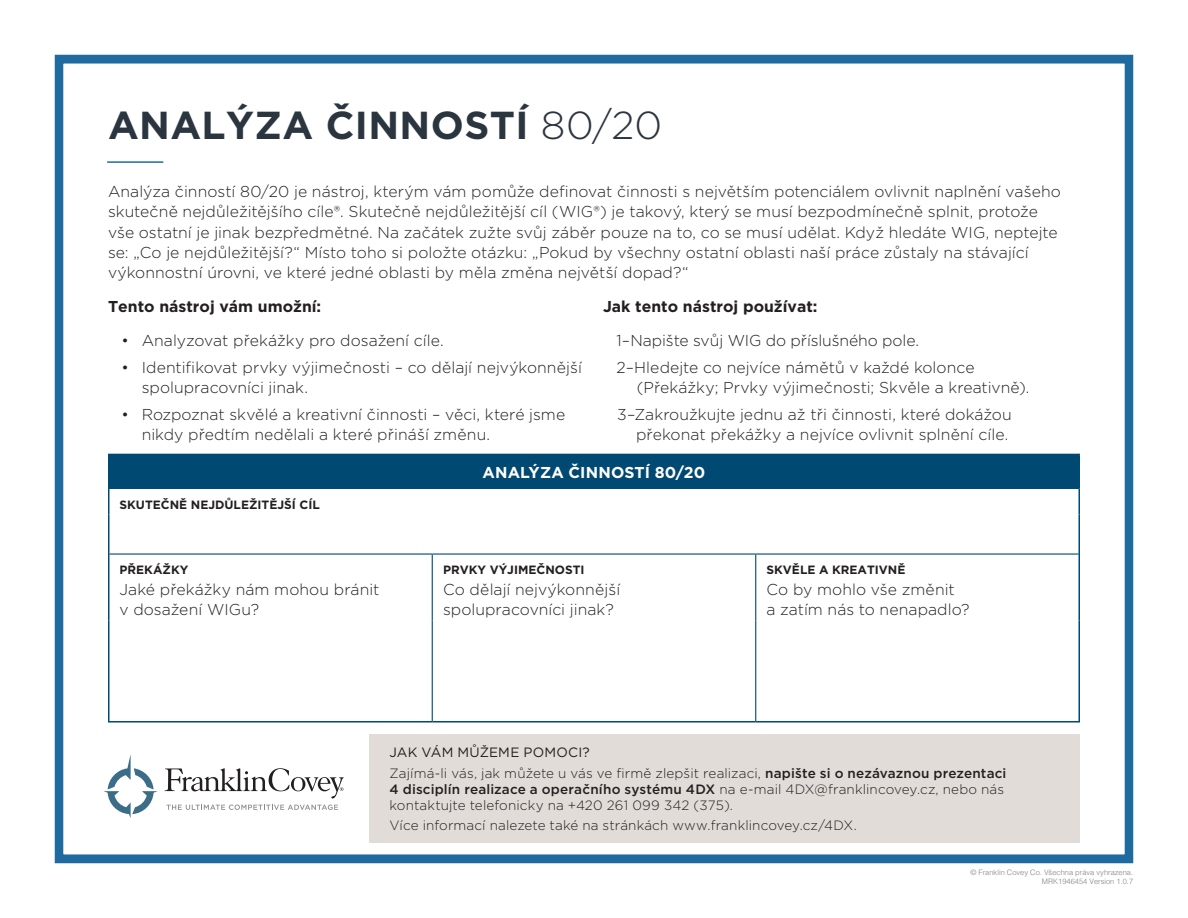
<style>
.page{position:relative;width:1188px;height:918px;background:#fff}
.page>*{position:absolute;margin:0;border:0;box-sizing:border-box;transform-origin:0 0}
.t1{font:700 39px "Gotham";letter-spacing:.01em;color:#2b353f}
.BodyParagraph{font:300 15.75px/20.2px "Gotham";letter-spacing:.005em;color:#231f20}
.Bullets_Numbers{font:300 15.75px/20.2px "Gotham";color:#231f20}
.BodyParagraph-2{font:700 15.75px "Gotham";color:#231f20}
.BodyParagraph-3{font:700 15.75px "Gotham";letter-spacing:.005em;color:#fff}
.BodyParagraph-4{font:300 13.5px/16.2px "Gotham";letter-spacing:.005em;color:#231f20}
.BodyParagraph-5{font:13.5px "Gotham";letter-spacing:.015em;color:#231f20}
.BodyParagraph-6{font:700 12px "Gotham";color:#231f20}
.Copyright{font:300 7.5px "Helvetica";color:#808285}
.s1{font-weight:300}
.s2{font-weight:500}
</style>
<div class="page">
<hr style="left:107px;top:161px;width:56px;height:2px;background:#1f6b9f">
<div style="left:109px;top:454px;width:970px;height:35px;background:#004972"></div>
<hr style="left:432px;top:555px;width:1px;height:65px;background:#004972">
<hr style="left:755px;top:555px;width:1px;height:65px;background:#004972">
<hr style="left:432px;top:620px;width:1px;height:101px;background:#004972">
<hr style="left:755px;top:620px;width:1px;height:101px;background:#004972">
<hr style="left:108px;top:454px;width:324px;height:1px;background:#004972">
<hr style="left:108px;top:455px;width:2px;height:34px;background:#004972">
<hr style="left:756px;top:454px;width:324px;height:1px;background:#004972">
<hr style="left:1078px;top:455px;width:2px;height:34px;background:#004972">
<hr style="left:108px;top:489px;width:2px;height:25px;background:#004972">
<hr style="left:1078px;top:489px;width:2px;height:25px;background:#004972">
<hr style="left:108px;top:514px;width:2px;height:40px;background:#004972">
<hr style="left:1078px;top:514px;width:2px;height:40px;background:#004972">
<hr style="left:108px;top:554px;width:2px;height:66px;background:#004972">
<hr style="left:1078px;top:554px;width:2px;height:66px;background:#004972">
<hr style="left:108px;top:620px;width:2px;height:101px;background:#004972">
<hr style="left:1078px;top:620px;width:2px;height:101px;background:#004972">
<hr style="left:108px;top:721px;width:324px;height:2px;background:#004972">
<hr style="left:432px;top:721px;width:324px;height:2px;background:#004972">
<hr style="left:756px;top:721px;width:324px;height:2px;background:#004972">
<hr style="left:110px;top:553px;width:322px;height:2px;background:#004972">
<hr style="left:432px;top:553px;width:324px;height:2px;background:#004972">
<hr style="left:756px;top:553px;width:323px;height:2px;background:#004972">
<svg style="left:166px;top:805px;width:172px;height:5px"></svg>
<svg style="left:165px;top:768px;width:179px;height:31px"></svg>
<svg style="left:104px;top:754px;width:54px;height:64px"></svg>
<div style="left:369px;top:734px;width:711px;height:109px;background:#e1dcd8"></div>
<div style="left:55px;top:55px;width:1078px;height:808px;border:9px solid #1f6b9f"></div>
<h2 class="t1" style="left:108px;top:99px;width:556px">ANALÝZA ČINNOSTÍ <span class="s1">80/20</span></h2>
<p class="BodyParagraph" style="left:108px;top:181px;width:954px">Analýza činností 80/20 je nástroj, kterým vám pomůže definovat činnosti s největším potenciálem ovlivnit naplnění vašeho skutečně nejdůležitějšího cíle®. Skutečně nejdůležitější cíl (WIG®) je takový, který se musí bezpodmínečně splnit, protože vše ostatní je jinak bezpředmětné. Na začátek zužte svůj záběr pouze na to, co se musí udělat. Když hledáte WIG, neptejte se: „Co je nejdůležitější?“ Místo toho si položte otázku: „Pokud by všechny ostatní oblasti naší práce zůstaly na stávající výkonnostní úrovni, ve které jedné oblasti by měla změna největší dopad?“</p>
<p class="BodyParagraph-2" style="left:108px;top:296px;width:215px">Tento nástroj vám umožní:</p>
<p class="BodyParagraph" style="left:122px;top:329px;width:324px">• Analyzovat překážky pro dosažení cíle.</p>
<p class="BodyParagraph" style="left:142px;top:356px;width:442px;text-indent:-20px">• Identifikovat prvky výjimečnosti – co dělají nejvýkonnější spolupracovníci jinak.</p>
<p class="BodyParagraph" style="left:142px;top:404px;width:425px;text-indent:-20px">• Rozpoznat skvělé a kreativní činnosti – věci, které jsme nikdy předtím nedělali a které přináší změnu.</p>
<p class="BodyParagraph-2" style="left:603px;top:296px;width:216px">Jak tento nástroj používat:</p>
<p class="Bullets_Numbers" style="left:616px;top:329px;width:304px">1–Napište svůj WIG do příslušného pole.</p>
<p class="Bullets_Numbers" style="left:637px;top:356px;width:394px;text-indent:-20px">2–Hledejte co nejvíce námětů v každé kolonce (Překážky; Prvky výjimečnosti; Skvěle a kreativně).</p>
<p class="Bullets_Numbers" style="left:617px;top:404px;width:396px;text-align:right">3–Zakroužkujte jednu až tři činnosti, které dokážou překonat překážky a nejvíce ovlivnit splnění cíle.</p>
<p class="BodyParagraph-6" style="left:120px;top:497px;width:202px">SKUTEČNĚ NEJDŮLEŽITĚJŠÍ CÍL</p>
<p class="BodyParagraph-6" style="left:120px;top:562px;width:70px">PŘEKÁŽKY</p>
<p class="BodyParagraph" style="left:120px;top:579px;width:262px">Jaké překážky nám mohou bránit v dosažení WIGu?</p>
<p class="BodyParagraph-3" style="left:483px;top:462px;width:224px">ANALÝZA ČINNOSTÍ 80/20</p>
<p class="BodyParagraph-6" style="left:443px;top:562px;width:143px">PRVKY VÝJIMEČNOSTI</p>
<p class="BodyParagraph" style="left:443px;top:579px;width:179px">Co dělají nejvýkonnější spolupracovníci jinak?</p>
<p class="BodyParagraph-6" style="left:767px;top:562px;width:140px">SKVĚLE A KREATIVNĚ</p>
<p class="BodyParagraph" style="left:767px;top:579px;width:204px">Co by mohlo vše změnit<br>a zatím nás to nenapadlo?</p>
<p class="BodyParagraph-5" style="left:390px;top:744px;width:202px">JAK VÁM MŮŽEME POMOCI?</p>
<p class="BodyParagraph-4" style="left:390px;top:764px;width:618px">Zajímá-li vás, jak můžete u vás ve firmě zlepšit realizaci, <span class="s2">napište si o nezávaznou prezentaci<br>4 disciplín realizace a operačního systému 4DX</span> na e-mail 4DX@franklincovey.cz, nebo nás kontaktujte telefonicky na +420 261 099 342 (375).</p>
<p class="BodyParagraph-4" style="left:390px;top:817px;width:469px">Více informací nalezete také na stránkách www.franklincovey.cz/4DX.</p>
<p class="Copyright" style="left:971px;top:866px;width:164px">© Franklin Covey Co. Všechna práva vyhrazena.</p>
<p class="Copyright" style="left:1042px;top:875px;width:93px">MRK1946454 Version 1.0.7</p>
</div>
